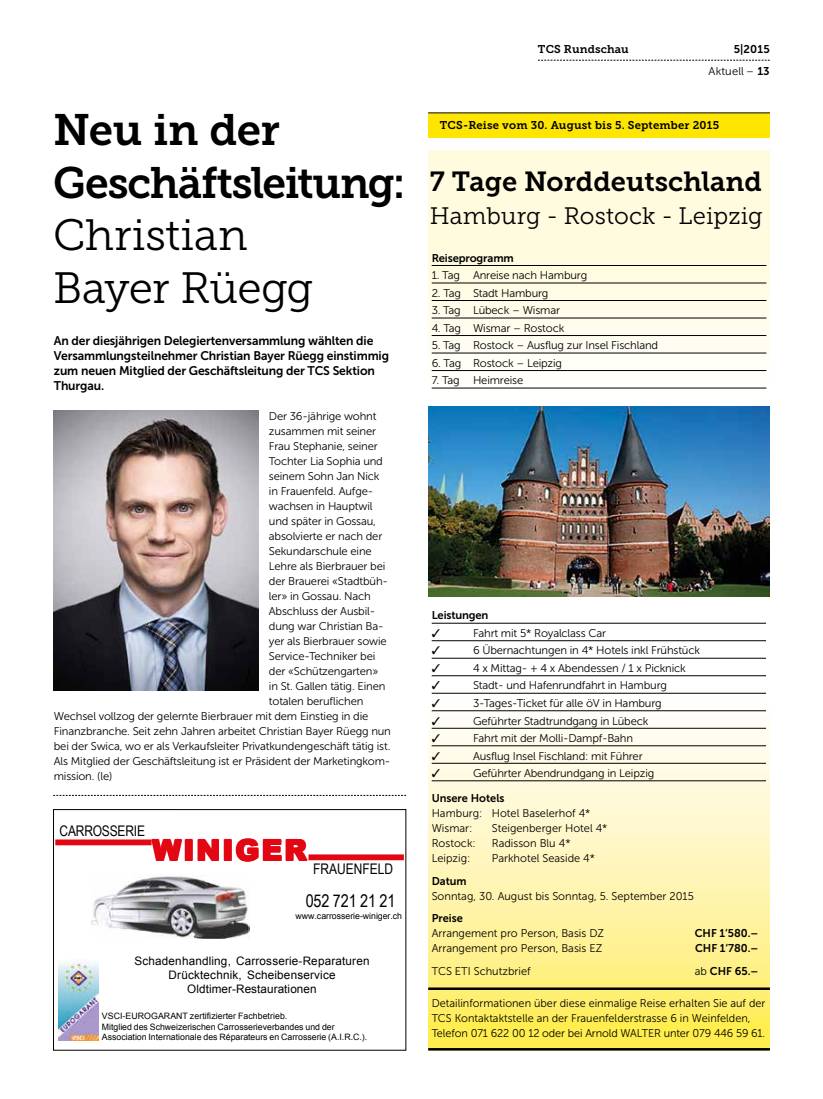
<style>
.page{position:relative;width:823px;height:1099px;background:#fff}
.page>*{position:absolute;margin:0;border:0;box-sizing:border-box;transform-origin:0 0}
.t1{font:43.75px/52.5px "Museo Slab 700";letter-spacing:-.025em;color:#000}
.t2{font:43.75px/52.5px "Museo Slab 300";letter-spacing:-.01em;color:#000}
.t3{font:27.5px "Museo Slab 700";color:#000}
.t4{font:23.75px "Museo Slab 300";letter-spacing:.005em;color:#000}
.t5{font:17.5px "Arial Narrow";color:#000}
.t6{font:14.62px "Arial Narrow";letter-spacing:-.01em;color:#000}
.t7{font:12.5px/15px "Museo Sans 700";letter-spacing:-.01em;color:#000}
.t8{font:11.75px/14px "Arial";letter-spacing:.015em;color:#000;text-align:center}
.t9{font:11.25px/15px "Museo Sans 300";letter-spacing:-.015em;color:#000}
.t10{font:11.25px "Museo Sans 700";color:#000}
.t11{font:11.25px "Museo Slab 700";letter-spacing:.015em;color:#000}
.t12{font:11.25px "Museo Sans 300";letter-spacing:.01em;color:#000}
.t13{font:8.75px/10.5px "Arial";color:#000}
.s1{font-family:"Museo Sans 700"}
.s2{font-family:"Museo Sans 300"}
</style>
<div class="page">
<svg style="left:538px;top:60px;width:231px;height:1px"></svg>
<svg style="left:428px;top:150px;width:341px;height:897px"></svg>
<div style="left:428px;top:113px;width:341px;height:25px;background:#ffe600"></div>
<img style="left:428px;top:406px;width:341px;height:190px">
<hr style="left:431px;top:623px;width:334px;height:1px;background:#000">
<hr style="left:431px;top:640px;width:334px;height:1px;background:#000">
<hr style="left:431px;top:658px;width:334px;height:1px;background:#000">
<hr style="left:431px;top:675px;width:334px;height:1px;background:#000">
<hr style="left:431px;top:693px;width:334px;height:1px;background:#000">
<hr style="left:431px;top:710px;width:334px;height:1px;background:#000">
<hr style="left:431px;top:728px;width:334px;height:1px;background:#000">
<hr style="left:431px;top:745px;width:334px;height:1px;background:#000">
<hr style="left:431px;top:763px;width:334px;height:1px;background:#000">
<hr style="left:431px;top:780px;width:334px;height:1px;background:#000">
<hr style="left:428px;top:987px;width:341px;height:2px;background:#000">
<hr style="left:428px;top:1047px;width:341px;height:3px;background:#000">
<hr style="left:431px;top:265px;width:335px;height:1px;background:#000">
<hr style="left:431px;top:283px;width:335px;height:1px;background:#000">
<hr style="left:431px;top:300px;width:335px;height:1px;background:#000">
<hr style="left:431px;top:318px;width:335px;height:1px;background:#000">
<hr style="left:431px;top:335px;width:335px;height:1px;background:#000">
<hr style="left:431px;top:353px;width:335px;height:1px;background:#000">
<hr style="left:431px;top:370px;width:335px;height:1px;background:#000">
<hr style="left:431px;top:388px;width:335px;height:1px;background:#000">
<hr style="left:428px;top:112px;width:341px;height:1px;background:#000">
<img style="left:53px;top:410px;width:205px;height:280px">
<img style="left:91px;top:874px;width:158px;height:64px">
<div style="left:55px;top:839px;width:96px;height:6px;background:#e30613"></div>
<div style="left:308px;top:854px;width:95px;height:6px;background:#e30613"></div>
<img style="left:58px;top:959px;width:41px;height:81px">
<div style="left:53px;top:809px;width:353px;height:241px;border:1px solid #000"></div>
<svg style="left:53px;top:795px;width:353px;height:1px"></svg>
<svg style="left:432px;top:629px;width:7px;height:8px"></svg>
<svg style="left:432px;top:646px;width:7px;height:8px"></svg>
<svg style="left:432px;top:664px;width:7px;height:8px"></svg>
<svg style="left:432px;top:681px;width:7px;height:8px"></svg>
<svg style="left:432px;top:699px;width:7px;height:8px"></svg>
<svg style="left:432px;top:716px;width:7px;height:8px"></svg>
<svg style="left:432px;top:734px;width:7px;height:8px"></svg>
<svg style="left:432px;top:751px;width:7px;height:8px"></svg>
<svg style="left:432px;top:769px;width:7px;height:8px"></svg>
<h1 class="t1" style="left:53px;top:104px;width:353px">Neu in der<br>Geschäftsleitung:</h1>
<h1 class="t2" style="left:53px;top:209px;width:261px">Christian<br>Bayer Rüegg</h1>
<p class="t7" style="left:54px;top:333px;width:336px">An der diesjährigen Delegiertenversammlung wählten die Versammlungsteilnehmer Christian Bayer Rüegg einstimmig zum neuen Mitglied der Geschäftsleitung der TCS Sektion Thurgau.</p>
<p class="t9" style="left:269px;top:409px;width:109px">Der 36-jährige wohnt</p>
<p class="t9" style="left:269px;top:424px;width:109px">zusammen mit seiner</p>
<p class="t9" style="left:269px;top:439px;width:110px">Frau Stephanie, seiner</p>
<p class="t9" style="left:269px;top:454px;width:115px">Tochter Lia Sophia und</p>
<p class="t9" style="left:269px;top:469px;width:112px">seinem Sohn Jan Nick</p>
<p class="t9" style="left:269px;top:484px;width:106px">in Frauenfeld. Aufge-</p>
<p class="t9" style="left:269px;top:499px;width:105px">wachsen in Hauptwil</p>
<p class="t9" style="left:269px;top:514px;width:109px">und später in Gossau,</p>
<p class="t9" style="left:269px;top:529px;width:115px">absolvierte er nach der</p>
<p class="t9" style="left:269px;top:544px;width:104px">Sekundarschule eine</p>
<p class="t9" style="left:269px;top:559px;width:118px">Lehre als Bierbrauer bei</p>
<p class="t9" style="left:269px;top:574px;width:121px">der Brauerei «Stadtbüh-</p>
<p class="t9" style="left:269px;top:589px;width:103px">ler» in Gossau. Nach</p>
<p class="t9" style="left:269px;top:604px;width:108px">Abschluss der Ausbil-</p>
<p class="t9" style="left:269px;top:619px;width:116px">dung war Christian Ba-</p>
<p class="t9" style="left:269px;top:634px;width:119px">yer als Bierbrauer sowie</p>
<p class="t9" style="left:269px;top:649px;width:108px">Service-Techniker bei</p>
<p class="t9" style="left:269px;top:664px;width:111px">der «Schützengarten»</p>
<p class="t9" style="left:269px;top:679px;width:118px">in St. Gallen tätig. Einen</p>
<p class="t9" style="left:269px;top:694px;width:96px">totalen beruflichen</p>
<p class="t9" style="left:54px;top:709px;width:316px">Wechsel vollzog der gelernte Bierbrauer mit dem Einstieg in die</p>
<p class="t9" style="left:54px;top:724px;width:338px">Finanzbranche. Seit zehn Jahren arbeitet Christian Bayer Rüegg nun</p>
<p class="t9" style="left:54px;top:739px;width:338px">bei der Swica, wo er als Verkaufsleiter Privatkundengeschäft tätig ist.</p>
<p class="t9" style="left:54px;top:754px;width:338px">Als Mitglied der Geschäftsleitung ist er Präsident der Marketingkom-</p>
<p class="t9" style="left:54px;top:769px;width:60px">mission. (le)</p>
<p class="t6" style="left:59px;top:820px;width:87px">CARROSSERIE</p>
<p class="t6" style="left:153px;top:858px;width:242px"><sup>WINIGER</sup> FRAUENFELD</p>
<h3 class="t5" style="left:305px;top:888px;width:91px">052 721 21 21</h3>
<p class="t13" style="left:295px;top:911px;width:108px">www.carrosserie-winiger.ch</p>
<p class="t8" style="left:134px;top:953px;width:236px">Schadenhandling, Carrosserie-Reparaturen<br>Drücktechnik, Scheibenservice<br>Oldtimer-Restaurationen</p>
<p class="t13" style="left:102px;top:1010px;width:267px">VSCI-EUROGARANT zertifizierter Fachbetrieb.<br>Mitglied des Schweizerischen Carrosserieverbandes und der<br>Association Internationale des Réparateurs en Carrosserie (A.I.R.C.).</p>
<p class="t11" style="left:537px;top:43px;width:92px">TCS Rundschau</p>
<p class="t10" style="left:733px;top:43px;width:37px">5|2015</p>
<p class="t12" style="left:708px;top:65px;width:63px">Aktuell – <span class="s1">13</span></p>
<p class="t11" style="left:439px;top:119px;width:280px">TCS-Reise vom 30. August bis 5. September 2015</p>
<h2 class="t3" style="left:429px;top:166px;width:333px">7 Tage Norddeutschland</h2>
<h3 class="t4" style="left:429px;top:203px;width:334px">Hamburg - Rostock - Leipzig</h3>
<p class="t10" style="left:431px;top:251px;width:83px">Reiseprogramm</p>
<p class="t9" style="left:431px;top:268px;width:157px">1. Tag Anreise nach Hamburg</p>
<p class="t9" style="left:431px;top:285px;width:118px">2. Tag Stadt Hamburg</p>
<p class="t9" style="left:431px;top:303px;width:130px">3. Tag Lübeck – Wismar</p>
<p class="t9" style="left:431px;top:320px;width:134px">4. Tag Wismar – Rostock</p>
<p class="t9" style="left:431px;top:338px;width:228px">5. Tag Rostock – Ausflug zur Insel Fischland</p>
<p class="t9" style="left:431px;top:355px;width:132px">6. Tag Rostock – Leipzig</p>
<p class="t9" style="left:431px;top:373px;width:93px">7. Tag Heimreise</p>
<p class="t10" style="left:431px;top:609px;width:58px">Leistungen</p>
<p class="t9" style="left:472px;top:625px;width:135px">Fahrt mit 5* Royalclass Car</p>
<p class="t9" style="left:472px;top:643px;width:228px">6 Übernachtungen in 4* Hotels inkl Frühstück</p>
<p class="t9" style="left:472px;top:660px;width:214px">4 x Mittag- + 4 x Abendessen / 1 x Picknick</p>
<p class="t9" style="left:472px;top:678px;width:195px">Stadt- und Hafenrundfahrt in Hamburg</p>
<p class="t9" style="left:472px;top:695px;width:190px">3-Tages-Ticket für alle öV in Hamburg</p>
<p class="t9" style="left:472px;top:713px;width:177px">Geführter Stadtrundgang in Lübeck</p>
<p class="t9" style="left:472px;top:730px;width:161px">Fahrt mit der Molli-Dampf-Bahn</p>
<p class="t9" style="left:472px;top:748px;width:171px">Ausflug Insel Fischland: mit Führer</p>
<p class="t9" style="left:472px;top:765px;width:183px">Geführter Abendrundgang in Leipzig</p>
<p class="t10" style="left:431px;top:792px;width:74px">Unsere Hotels</p>
<p class="t9" style="left:431px;top:805px;width:160px">Hamburg: Hotel Baselerhof 4*<br>Wismar:</p>
<p class="t9" style="left:491px;top:820px;width:117px">Steigenberger Hotel 4*</p>
<p class="t9" style="left:431px;top:835px;width:46px">Rostock:</p>
<p class="t9" style="left:491px;top:835px;width:80px">Radisson Blu 4*</p>
<p class="t9" style="left:431px;top:850px;width:40px">Leipzig:</p>
<p class="t9" style="left:491px;top:850px;width:105px">Parkhotel Seaside 4*</p>
<p class="t10" style="left:431px;top:874px;width:36px">Datum</p>
<p class="t9" style="left:431px;top:888px;width:263px">Sonntag, 30. August bis Sonntag, 5. September 2015</p>
<p class="t10" style="left:431px;top:911px;width:33px">Preise</p>
<p class="t9" style="left:431px;top:925px;width:174px">Arrangement pro Person, Basis DZ</p>
<p class="t10" style="left:694px;top:926px;width:65px">CHF 1‘580.–</p>
<p class="t9" style="left:431px;top:940px;width:172px">Arrangement pro Person, Basis EZ</p>
<p class="t10" style="left:694px;top:941px;width:65px">CHF 1‘780.–</p>
<p class="t9" style="left:431px;top:963px;width:100px">TCS ETI Schutzbrief</p>
<p class="t10" style="left:694px;top:964px;width:65px"><span class="s2">ab</span> CHF 65.–</p>
<p class="t9" style="left:431px;top:995px;width:335px">Detailinformationen über diese einmalige Reise erhalten Sie auf der<br>TCS Kontaktaktstelle an der Frauenfelderstrasse 6 in Weinfelden,<br>Telefon 071 622 00 12 oder bei Arnold WALTER unter 079 446 59 61.</p>
</div>
